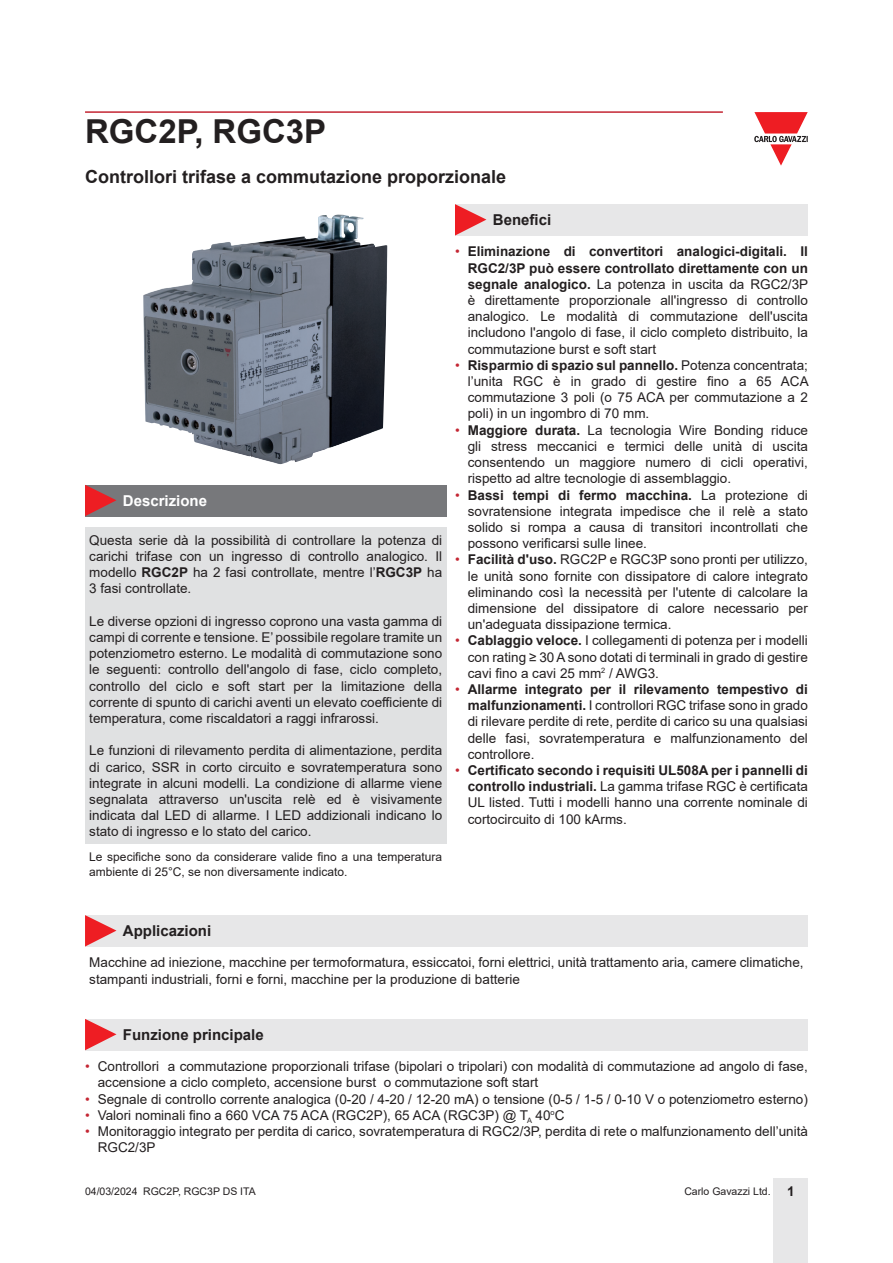
<style>
.page{position:relative;width:893px;height:1263px;background:#fff}
.page>*{position:absolute;margin:0;border:0;box-sizing:border-box;transform-origin:0 0}
.t1{font:700 33px "Arial";color:#231f20}
.Titolo02{font:700 18px "Arial";color:#231f20}
.Titolo03{font:700 15px "Arial";color:#231f20}
.Titolo03-2{font:700 15px "Arial";color:#fff}
.Testo{font:13.5px/16.2px "Arial";color:#231f20;text-align:justify}
.Testo-2{font:12px/15px "Arial";color:#231f20}
.t2{font:10.5px "Arial";color:#231f20}
.s1{color:#c42633}
.s2{font-weight:700}
.s3{font-weight:700;font-size:13.5px}
</style>
<div class="page">
<div style="left:774px;top:1178px;width:34px;height:85px;background:#e7e7e8"></div>
<svg style="left:754px;top:112px;width:54px;height:54px"></svg>
<hr style="left:85px;top:111px;width:638px;height:2px;background:#c42633">
<img style="left:143px;top:215px;width:245px;height:250px">
<div style="left:455px;top:204px;width:353px;height:32px;background:#e7e7e8"></div>
<svg style="left:455px;top:204px;width:31px;height:32px"></svg>
<div style="left:85px;top:485px;width:361px;height:31px;background:#77787b"></div>
<svg style="left:85px;top:485px;width:31px;height:31px"></svg>
<div style="left:85px;top:527px;width:361px;height:317px;background:#e0e1e2"></div>
<div style="left:85px;top:915px;width:723px;height:31px;background:#e7e7e8"></div>
<svg style="left:85px;top:915px;width:31px;height:31px"></svg>
<div style="left:85px;top:1019px;width:723px;height:31px;background:#e7e7e8"></div>
<svg style="left:85px;top:1019px;width:31px;height:31px"></svg>
<p class="t1" style="left:85px;top:108px;width:243px">RGC2P, RGC3P</p>
<p class="Titolo02" style="left:85px;top:164px;width:423px">Controllori trifase a commutazione proporzionale</p>
<p class="Titolo03" style="left:493px;top:209px;width:60px">Benefici</p>
<p class="Testo" style="left:468px;top:244px;width:342px;text-indent:-13px"><span class="s1">•</span> <span class="s2">Eliminazione di convertitori analogici-digitali. Il RGC2/3P può essere controllato direttamente con un segnale analogico.</span> La potenza in uscita da RGC2/3P è direttamente proporzionale all'ingresso di controllo analogico. Le modalità di commutazione dell'uscita includono l'angolo di fase, il ciclo completo distribuito, la commutazione burst e soft start</p>
<p class="Testo" style="left:468px;top:357px;width:342px;text-indent:-13px"><span class="s1">•</span> <span class="s2">Risparmio di spazio sul pannello.</span> Potenza concentrata; l’unita RGC è in grado di gestire fino a 65 ACA commutazione 3 poli (o 75 ACA per commutazione a 2 poli) in un ingombro di 70 mm.</p>
<p class="Testo" style="left:468px;top:422px;width:342px;text-indent:-13px"><span class="s1">•</span> <span class="s2">Maggiore durata.</span> La tecnologia Wire Bonding riduce gli stress meccanici e termici delle unità di uscita consentendo un maggiore numero di cicli operativi, rispetto ad altre tecnologie di assemblaggio.</p>
<p class="Testo" style="left:468px;top:487px;width:342px;text-indent:-13px"><span class="s1">•</span> <span class="s2">Bassi tempi di fermo macchina.</span> La protezione di sovratensione integrata impedisce che il relè a stato solido si rompa a causa di transitori incontrollati che possono verificarsi sulle linee.</p>
<p class="Testo" style="left:468px;top:551px;width:342px;text-indent:-13px"><span class="s1">•</span> <span class="s2">Facilità d'uso.</span> RGC2P e RGC3P sono pronti per utilizzo, le unità sono fornite con dissipatore di calore integrato eliminando così la necessità per l'utente di calcolare la dimensione del dissipatore di calore necessario per un'adeguata dissipazione termica.</p>
<p class="Testo" style="left:468px;top:632px;width:342px;text-indent:-13px"><span class="s1">•</span> <span class="s2">Cablaggio veloce.</span> I collegamenti di potenza per i modelli con rating ≥ 30 A sono dotati di terminali in grado di gestire cavi fino a cavi 25 mm<sup>2</sup> / AWG3.</p>
<p class="Testo" style="left:468px;top:681px;width:342px;text-indent:-13px"><span class="s1">•</span> <span class="s2">Allarme integrato per il rilevamento tempestivo di malfunzionamenti.</span> I controllori RGC trifase sono in grado di rilevare perdite di rete, perdite di carico su una qualsiasi delle fasi, sovratemperatura e malfunzionamento del controllore.</p>
<p class="Testo" style="left:468px;top:762px;width:342px;text-indent:-13px"><span class="s1">•</span> <span class="s2">Certificato secondo i requisiti UL508A per i pannelli di controllo industriali.</span> La gamma trifase RGC è certificata UL listed. Tutti i modelli hanno una corrente nominale di cortocircuito di 100 kArms.</p>
<p class="Titolo03-2" style="left:123px;top:490px;width:86px">Descrizione</p>
<p class="Testo" style="left:89px;top:532px;width:354px">Questa serie dà la possibilità di controllare la potenza di carichi trifase con un ingresso di controllo analogico. Il modello <span class="s2">RGC2P</span> ha 2 fasi controllate, mentre l’<span class="s2">RGC3P</span> ha 3 fasi controllate.</p>
<p class="Testo" style="left:89px;top:613px;width:354px">Le diverse opzioni di ingresso coprono una vasta gamma di campi di corrente e tensione. E’ possibile regolare tramite un potenziometro esterno. Le modalità di commutazione sono le seguenti: controllo dell'angolo di fase, ciclo completo, controllo del ciclo e soft start per la limitazione della corrente di spunto di carichi aventi un elevato coefficiente di temperatura, come riscaldatori a raggi infrarossi.</p>
<p class="Testo" style="left:89px;top:742px;width:354px">Le funzioni di rilevamento perdita di alimentazione, perdita di carico, SSR in corto circuito e sovratemperatura sono integrate in alcuni modelli. La condizione di allarme viene segnalata attraverso un'uscita relè ed è visivamente indicata dal LED di allarme. I LED addizionali indicano lo stato di ingresso e lo stato del carico.</p>
<p class="Testo-2" style="left:89px;top:849px;width:354px">Le specifiche sono da considerare valide fino a una temperatura ambiente di 25°C, se non diversamente indicato.</p>
<p class="Titolo03" style="left:123px;top:920px;width:90px">Applicazioni</p>
<p class="Testo" style="left:89px;top:954px;width:716px">Macchine ad iniezione, macchine per termoformatura, essiccatoi, forni elettrici, unità trattamento aria, camere climatiche, stampanti industriali, forni e forni, macchine per la produzione di batterie</p>
<p class="Titolo03" style="left:123px;top:1024px;width:142px">Funzione principale</p>
<p class="Testo" style="left:98px;top:1058px;width:712px;text-indent:-13px"><span class="s1">•</span> Controllori a commutazione proporzionali trifase (bipolari o tripolari) con modalità di commutazione ad angolo di fase, accensione a ciclo completo, accensione burst o commutazione soft start</p>
<p class="Testo" style="left:85px;top:1091px;width:724px"><span class="s1">•</span> Segnale di controllo corrente analogica (0-20 / 4-20 / 12-20 mA) o tensione (0-5 / 1-5 / 0-10 V o potenziometro esterno)</p>
<p class="Testo" style="left:85px;top:1107px;width:481px"><span class="s1">•</span> Valori nominali fino a 660 VCA 75 ACA (RGC2P), 65 ACA (RGC3P) @ T<sub>A</sub> 40<sup>o</sup>C</p>
<p class="Testo" style="left:98px;top:1123px;width:712px;text-indent:-13px"><span class="s1">•</span> Monitoraggio integrato per perdita di carico, sovratemperatura di RGC2/3P, perdita di rete o malfunzionamento dell’unità<br>RGC2/3P</p>
<p class="t2" style="left:85px;top:1183px;width:172px">04/03/2024 RGC2P, RGC3P DS ITA</p>
<p class="t2" style="left:684px;top:1183px;width:112px">Carlo Gavazzi Ltd. <span class="s3">1</span></p>
</div>
